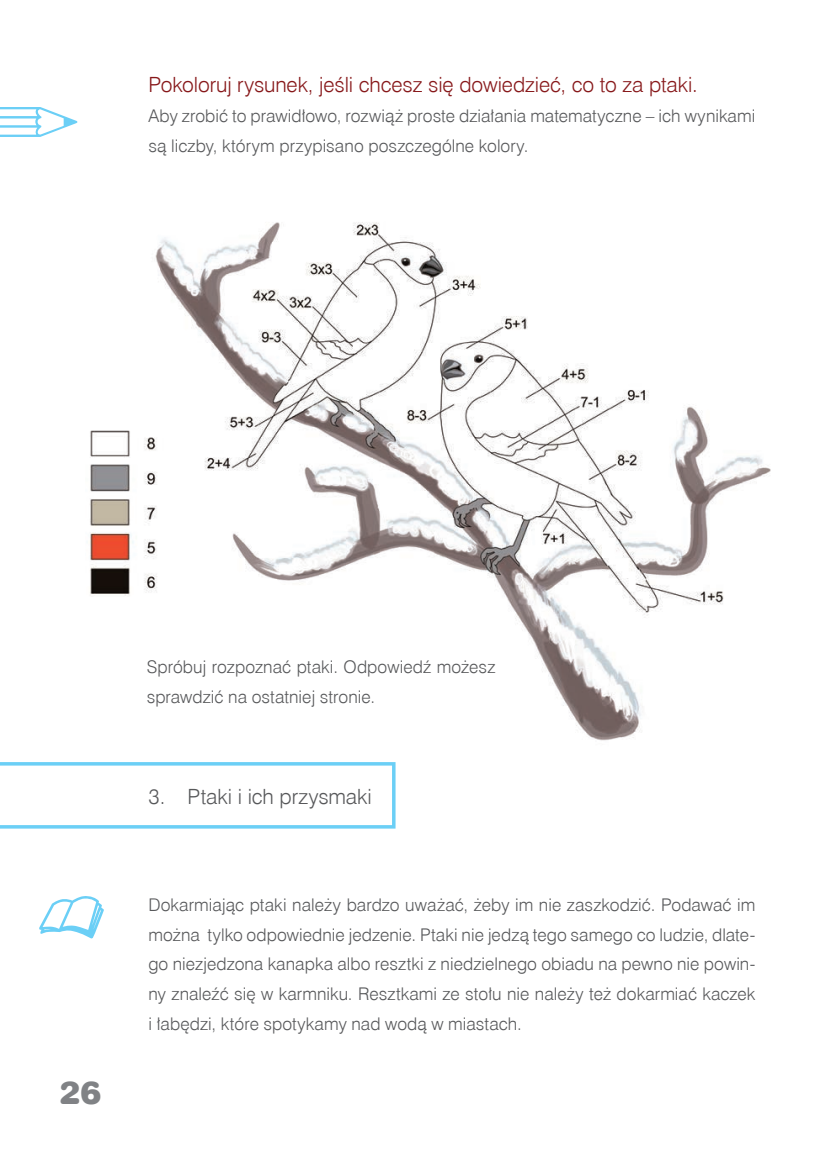
<style>
.page{position:relative;width:818px;height:1165px;background:#fff}
.page>*{position:absolute;margin:0;border:0;box-sizing:border-box;transform-origin:0 0}
.t1{font:31.5px "Swis 721 Blk Rnd EU";color:#808285}
.t2{font:21px "Swis 721 Lt EU";letter-spacing:-.005em;color:#87181a}
.t3{font:21px "Swis 721 Lt EU";color:#57585a}
.t4{font:17.5px/29.8px "Swis 721 Lt EU";letter-spacing:.005em;color:#57585a}
</style>
<div class="page">
<img style="left:155px;top:222px;width:616px;height:519px">
<img style="left:90px;top:426px;width:74px;height:171px">
<svg style="left:39px;top:896px;width:65px;height:43px"></svg>
<svg style="left:0;top:107px;width:77px;height:30px"></svg>
<svg style="left:0;top:762px;width:395px;height:66px"></svg>
<p class="t2" style="left:148px;top:72px;width:550px">Pokoloruj rysunek, jeśli chcesz się dowiedzieć, co to za ptaki.</p>
<p class="t4" style="left:148px;top:101px;width:608px">Aby zrobić to prawidłowo, rozwiąż proste działania matematyczne – ich wynikami są liczby, którym przypisano poszczególne kolory.</p>
<p class="t1" style="left:60px;top:1074px;width:43px">26</p>
<p class="t4" style="left:147px;top:652px;width:350px">Spróbuj rozpoznać ptaki. Odpowiedź możesz sprawdzić na ostatniej stronie.</p>
<p class="t3" style="left:149px;top:784px;width:225px">3. Ptaki i ich przysmaki</p>
<p class="t4" style="left:148px;top:890px;width:608px;text-align:justify">Dokarmiając ptaki należy bardzo uważać, żeby im nie zaszkodzić. Podawać im można tylko odpowiednie jedzenie. Ptaki nie jedzą tego samego co ludzie, dlate&shy;go niezjedzona kanapka albo resztki z niedzielnego obiadu na pewno nie powin&shy;ny znaleźć się w karmniku. Resztkami ze stołu nie należy też dokarmiać kaczek i łabędzi, które spotykamy nad wodą w miastach.</p>
</div>
